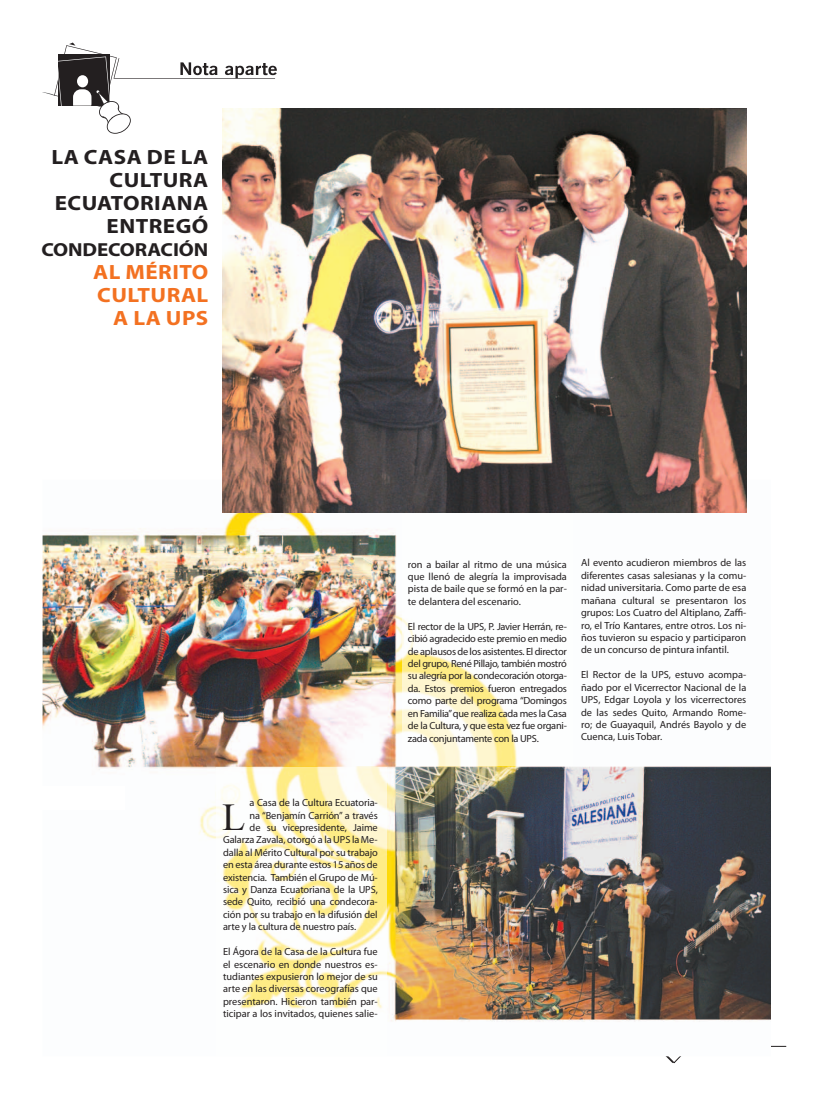
<style>
.page{position:relative;width:823px;height:1106px;background:#fff}
.page>*{position:absolute;margin:0;border:0;box-sizing:border-box;transform-origin:0 0}
.t1{font:38px "Times New Roman";color:#231f20}
.t2{font:700 20.7px "Myriad Pro";letter-spacing:.025em;color:#231f20;scale:1.11 1}
.t3{font:700 20.7px/23px "Myriad Pro";letter-spacing:.02em;color:#f37121;scale:1.11 1}
.t4{font:700 18.9px "Myriad Pro";color:#231f20;scale:1.11 1}
.t5{font:10.4px/12.4px "Myriad Pro";letter-spacing:-.01em;color:#231f20;text-align:justify}
</style>
<div class="page">
<svg style="left:665px;top:1046px;width:120px;height:17px"></svg>
<img style="left:43px;top:480px;width:727px;height:576px">
<svg style="left:216px;top:768px;width:170px;height:288px"></svg>
<svg style="left:402px;top:512px;width:170px;height:253px"></svg>
<svg style="left:43px;top:43px;width:234px;height:91px"></svg>
<div style="left:34px;top:786px;width:91px;height:24px;background:#fff"></div>
<img style="left:222px;top:108px;width:524px;height:404px">
<h2 class="t2" style="left:51px;top:144px;width:57px">LA CASA</h2>
<h2 class="t2" style="left:147px;top:144px;width:43px">DE LA</h2>
<h2 class="t2" style="left:109px;top:167px;width:27px">CULTURA</h2>
<h2 class="t2" style="left:55px;top:190px;width:26px">ECUATORIANA</h2>
<h2 class="t2" style="left:107px;top:213px;width:14px">ENTREG</h2>
<h2 class="t2" style="left:192px;top:213px;width:16px">Ó</h2>
<h3 class="t4" style="left:41px;top:238px;width:13px">CONDECORACI</h3>
<h3 class="t4" style="left:179px;top:238px;width:26px">ÓN</h3>
<h2 class="t3" style="left:93px;top:260px;width:71px">AL MÉRITO<br>CULTURAL</h2>
<h2 class="t3" style="left:113px;top:306px;width:87px">A LA UPS</h2>
<p class="t5" style="left:249px;top:796px;width:129px">a Casa de la Cultura Ecuatoria-</p>
<p class="t5" style="left:249px;top:808px;width:129px">na “Benjamín Carrión” a través</p>
<p class="t5" style="left:249px;top:821px;width:129px">de su vicepresidente, Jaime</p>
<p class="t5" style="left:223px;top:833px;width:156px">Galarza Zavala, otorgó a la UPS la Me-</p>
<p class="t5" style="left:223px;top:846px;width:156px">dalla al Mérito Cultural por su trabajo</p>
<p class="t5" style="left:223px;top:858px;width:156px">en esta área durante estos 15 años de</p>
<p class="t5" style="left:223px;top:870px;width:156px">existencia. También el Grupo de Mú-</p>
<p class="t5" style="left:223px;top:883px;width:156px">sica y Danza Ecuatoriana de la UPS,</p>
<p class="t5" style="left:223px;top:895px;width:156px">sede Quito, recibió una condecora-</p>
<p class="t5" style="left:223px;top:908px;width:156px">ción por su trabajo en la difusión del</p>
<p class="t5" style="left:223px;top:920px;width:135px">arte y la cultura de nuestro país.</p>
<p class="t5" style="left:223px;top:945px;width:156px">El Ágora de la Casa de la Cultura fue el escenario en donde nuestros es&shy;tudiantes expusieron lo mejor de su arte en las diversas coreografías que presentaron. Hicieron también par&shy;ticipar a los invitados, quienes salie-</p>
<h1 class="t1" style="left:222px;top:792px;width:25px">L</h1>
<p class="t5" style="left:407px;top:558px;width:160px">ron a bailar al ritmo de una música que llenó de alegría la improvisada pista de baile que se formó en la par&shy;te delantera del escenario.</p>
<p class="t5" style="left:407px;top:620px;width:160px">El rector de la UPS, P. Javier Herrán, re&shy;cibió agradecido este premio en medio de aplausos de los asistentes. El director del grupo, René Pillajo, también mostró su alegría por la condecoración otorga&shy;da. Estos premios fueron entregados como parte del programa “Domingos en Familia” que realiza cada mes la Casa de la Cultura, y que esta vez fue organi&shy;zada conjuntamente con la UPS.</p>
<p class="t5" style="left:580px;top:556px;width:167px">Al evento acudieron miembros de las diferentes casas salesianas y la comu&shy;nidad universitaria. Como parte de esa mañana cultural se presentaron los grupos: Los Cuatro del Altiplano, Zaffi&shy;ro, el Trío Kantares, entre otros. Los ni&shy;ños tuvieron su espacio y participaron de un concurso de pintura infantil.</p>
<p class="t5" style="left:580px;top:668px;width:167px">El Rector de la UPS, estuvo acompa&shy;ñado por el Vicerrector Nacional de la UPS, Edgar Loyola y los vicerrectores de las sedes Quito, Armando Rome&shy;ro; de Guayaquil, Andrés Bayolo y de Cuenca, Luis Tobar.</p>
</div>
